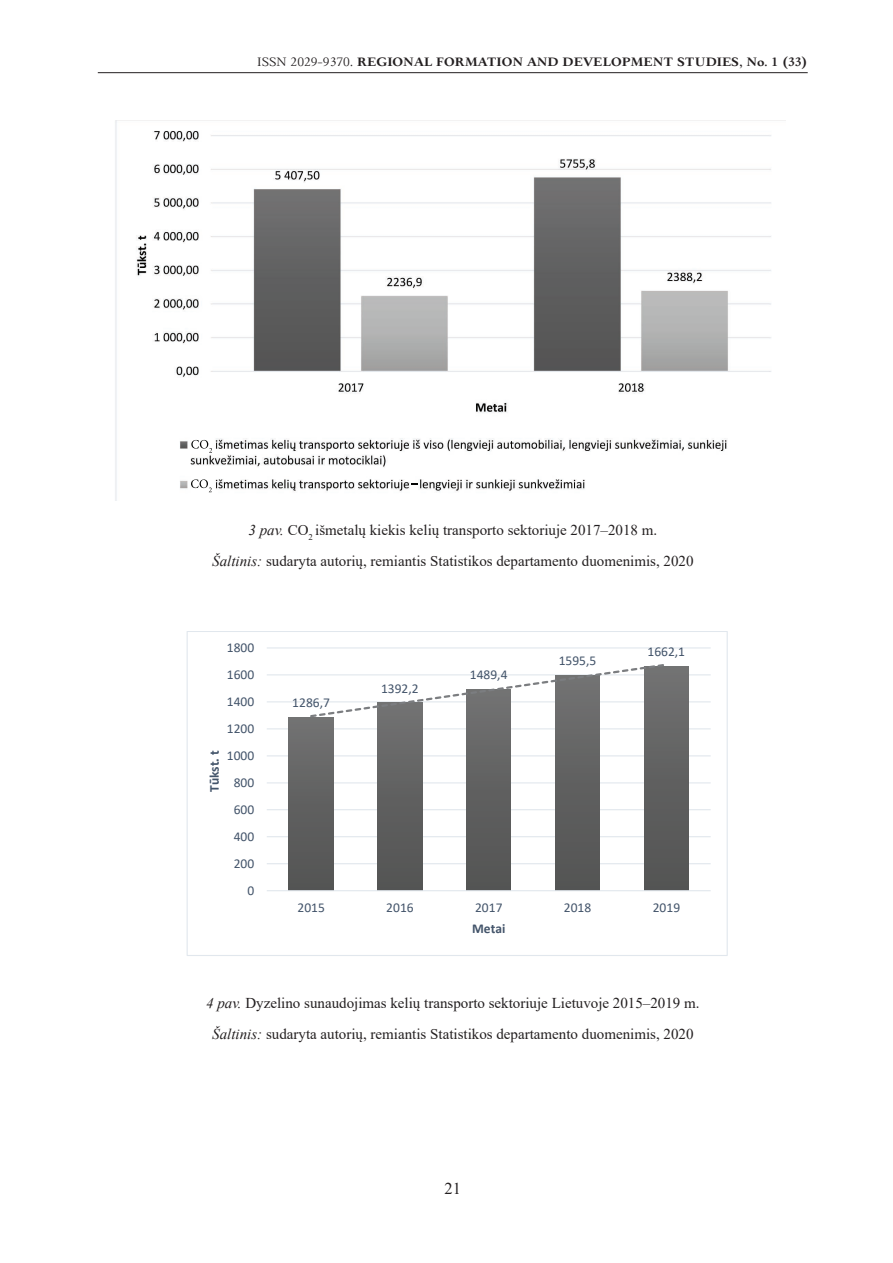
<style>
.page{position:relative;width:893px;height:1263px;background:#fff}
.page>*{position:absolute;margin:0;border:0;box-sizing:border-box;transform-origin:0 0}
.t1{font:16.5px "Times New Roman";color:#231f20}
.t2{font:15px/30.8px "Times New Roman";color:#231f20;text-align:center}
.t3{font:13.5px "Calibri";color:#43546a}
.t4{font:700 13.5px "Palemonas";color:#231f20}
.t5{font:700 13.5px "Calibri";color:#43546a}
.s1{font-weight:400}
.s2{font-style:italic}
</style>
<div class="page">
<hr style="left:98px;top:72px;width:710px;height:1px;background:#231f20">
<img style="left:115px;top:120px;width:671px;height:380px">
<hr style="left:267px;top:863px;width:444px;height:1px;background:#e1e7ed">
<hr style="left:267px;top:836px;width:444px;height:1px;background:#e1e7ed">
<hr style="left:267px;top:809px;width:444px;height:1px;background:#e1e7ed">
<hr style="left:267px;top:782px;width:444px;height:1px;background:#e1e7ed">
<hr style="left:267px;top:755px;width:444px;height:1px;background:#e1e7ed">
<hr style="left:267px;top:728px;width:444px;height:1px;background:#e1e7ed">
<hr style="left:267px;top:701px;width:444px;height:1px;background:#e1e7ed">
<hr style="left:267px;top:674px;width:444px;height:1px;background:#e1e7ed">
<hr style="left:267px;top:647px;width:444px;height:1px;background:#e1e7ed">
<div style="left:289px;top:717px;width:44px;height:174px;background:linear-gradient(to bottom,#717171,#525352)"></div>
<div style="left:378px;top:703px;width:44px;height:188px;background:linear-gradient(to bottom,#707071,#525352)"></div>
<div style="left:466px;top:690px;width:45px;height:201px;background:linear-gradient(to right,#5f5f5f,#5f5f5f)"></div>
<div style="left:555px;top:675px;width:45px;height:216px;background:#5d5e5e"></div>
<div style="left:644px;top:666px;width:44px;height:225px;background:linear-gradient(to bottom,#717171,#525252)"></div>
<hr style="left:267px;top:890px;width:444px;height:1px;background:#e1e7ed">
<svg style="left:309px;top:664px;width:360px;height:55px"></svg>
<p class="t4" style="left:257px;top:53px;width:552px"><span class="s1">ISSN 2029-9370.</span> REGIONAL FORMATION AND DEVELOPMENT STUDIES, NO. 1 (33)</p>
<p class="t2" style="left:212px;top:514px;width:483px"><span class="s2">3 pav.</span> CO<sub>2</sub> išmetalų kiekis kelių transporto sektoriuje 2017–2018 m.<br><span class="s2">Šaltinis:</span> sudaryta autorių, remiantis Statistikos departamento duomenimis, 2020</p>
<p class="t5" style="left:205px;top:792px;width:47px;rotate:-90deg">Tūkst. t.</p>
<p class="t3" style="left:227px;top:638px;width:29px">1800</p>
<p class="t3" style="left:227px;top:665px;width:29px">1600</p>
<p class="t3" style="left:227px;top:692px;width:29px">1400</p>
<p class="t3" style="left:227px;top:719px;width:29px">1200</p>
<p class="t3" style="left:227px;top:746px;width:29px">1000</p>
<p class="t3" style="left:234px;top:773px;width:22px">800</p>
<p class="t3" style="left:234px;top:800px;width:22px">600</p>
<p class="t3" style="left:234px;top:827px;width:22px">400</p>
<p class="t3" style="left:234px;top:854px;width:22px">200</p>
<p class="t3" style="left:247px;top:881px;width:8px">0</p>
<p class="t3" style="left:292px;top:693px;width:39px">1286,7</p>
<p class="t3" style="left:381px;top:679px;width:39px">1392,2</p>
<p class="t3" style="left:470px;top:665px;width:39px">1489,4</p>
<p class="t3" style="left:559px;top:651px;width:39px">1595,5</p>
<p class="t3" style="left:647px;top:642px;width:39px">1662,1</p>
<p class="t3" style="left:297px;top:898px;width:29px">2015</p>
<p class="t3" style="left:386px;top:898px;width:29px">2016</p>
<p class="t3" style="left:475px;top:898px;width:29px">2017</p>
<p class="t3" style="left:564px;top:898px;width:29px">2018</p>
<p class="t3" style="left:653px;top:898px;width:29px">2019</p>
<p class="t5" style="left:472px;top:919px;width:35px">Metai</p>
<p class="t2" style="left:206px;top:987px;width:495px"><span class="s2">4 pav.</span> Dyzelino sunaudojimas kelių transporto sektoriuje Lietuvoje 2015–2019 m.<br><span class="s2">Šaltinis:</span> sudaryta autorių, remiantis Statistikos departamento duomenimis, 2020</p>
<p class="t1" style="left:444px;top:1177px;width:18px">21</p>
</div>
